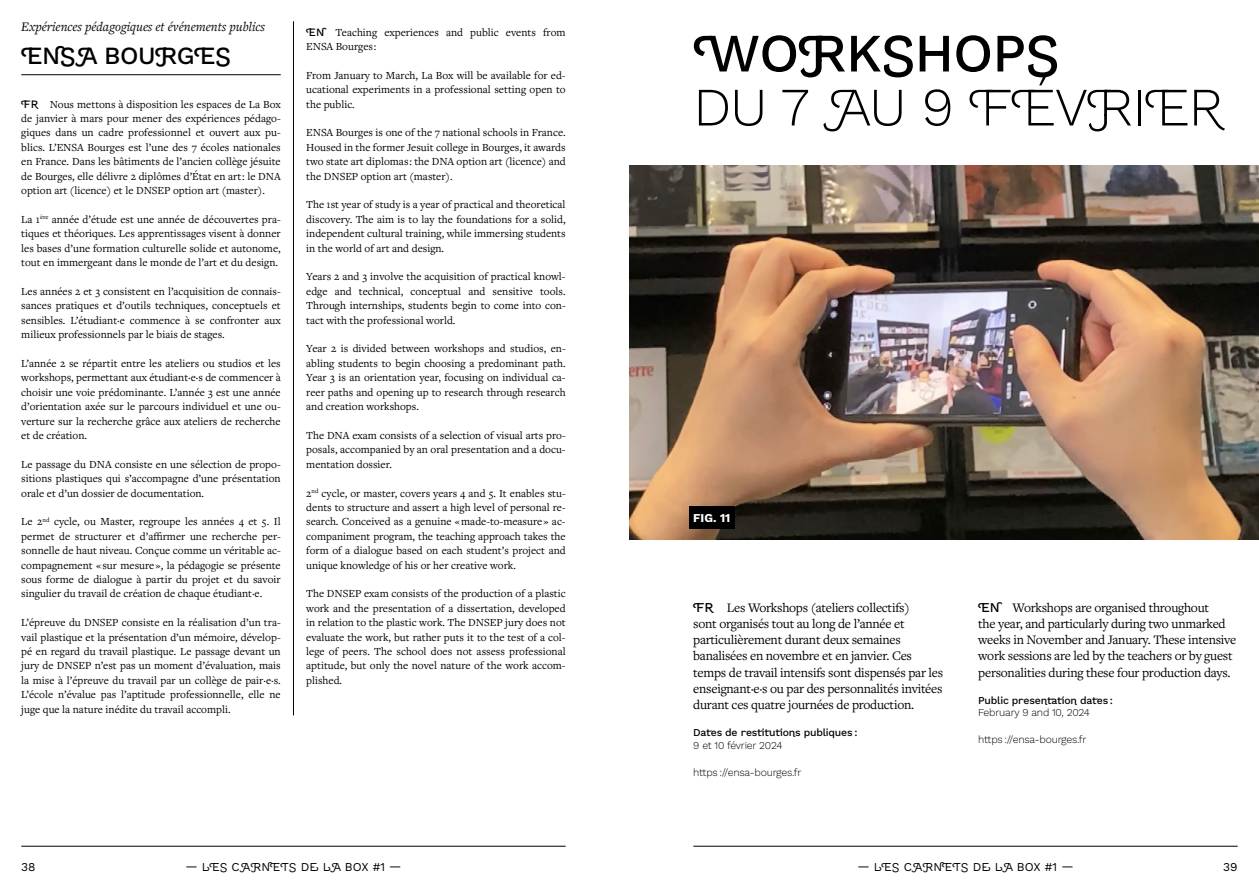
<style>
.page{position:relative;width:1259px;height:893px;background:#fff}
.page>*{position:absolute;margin:0;border:0;box-sizing:border-box;transform-origin:0 0}
.t1{font:300 54px "Work Sans";letter-spacing:.195em;color:#000}
.t2{font:500 54px "Work Sans";letter-spacing:-.02em;color:#000}
.t3{font:500 24.75px "Work Sans";letter-spacing:-.02em;color:#000}
.t4{font:13.5px/16.2px "Freight Text Pro";letter-spacing:-.02em;color:#000}
.t5{font:italic 13.5px "Freight Text Pro";color:#000}
.t6{font:12px "Work Sans";color:#000}
.t7{font:700 12px "Work Sans";color:#fff}
.t8{font:11.25px/14.4px "Freight Text Pro";color:#000;text-align:justify}
.t9{font:300 10.5px "Work Sans";letter-spacing:-.02em;color:#000}
.t10{font:500 10.5px "Work Sans";letter-spacing:-.02em;color:#000}
.s1{font-family:"Work Sans";font-weight:500}
</style>
<div class="page">
<img style="left:629px;top:165px;width:630px;height:375px">
<hr style="left:21px;top:74px;width:260px;height:1px;background:#000">
<hr style="left:293px;top:21px;width:1px;height:694px;background:#000">
<hr style="left:693px;top:846px;width:544px;height:1px;background:#000">
<hr style="left:21px;top:846px;width:545px;height:1px;background:#000">
<div style="left:689px;top:506px;width:45px;height:23px;background:#000"></div>
<p class="t5" style="left:21px;top:17px;width:245px">Expériences pédagogiques et événements publics</p>
<h2 class="t3" style="left:21px;top:37px;width:211px">ENSA BOURGES</h2>
<p class="t8" style="left:21px;top:96px;width:261px"><span class="s1">FR</span> Nous mettons à disposition les espaces de La Box de janvier à mars pour mener des expériences pédago&shy;giques dans un cadre professionnel et ouvert aux pu&shy;blics. L’ENSA Bourges est l’une des 7 écoles nationales en France. Dans les bâtiments de l’ancien collège jésuite de Bourges, elle délivre 2 diplômes d’État en art : le DNA option art (licence) et le DNSEP option art (master).</p>
<p class="t8" style="left:21px;top:212px;width:261px">La 1<sup>ère</sup> année d’étude est une année de découvertes pra&shy;tiques et théoriques. Les apprentissages visent à donner les bases d’une formation culturelle solide et autonome, tout en immergeant dans le monde de l’art et du design.</p>
<p class="t8" style="left:21px;top:284px;width:261px">Les années 2 et 3 consistent en l’acquisition de connais&shy;sances pratiques et d’outils techniques, conceptuels et sensibles. L’étudiant·e commence à se confronter aux milieux professionnels par le biais de stages.</p>
<p class="t8" style="left:21px;top:356px;width:261px;text-align:left">L’année 2 se répartit entre les ateliers ou studios et les workshops, permettant aux étudiant·e·s de commencer à choisir une voie prédominante. L’année 3 est une année d’orientation axée sur le parcours individuel et une ou&shy;verture sur la recherche grâce aux ateliers de recherche et de création.</p>
<p class="t8" style="left:21px;top:456px;width:261px">Le passage du DNA consiste en une sélection de propo&shy;sitions plastiques qui s’accompagne d’une présentation orale et d’un dossier de documentation.</p>
<p class="t8" style="left:21px;top:514px;width:261px">Le 2<sup>nd</sup> cycle, ou Master, regroupe les années 4 et 5. Il permet de structurer et d’affirmer une recherche per&shy;sonnelle de haut niveau. Conçue comme un véritable ac&shy;compagnement « sur mesure », la pédagogie se pré sente sous forme de dialogue à partir du projet et du savoir singulier du travail de cré ation de chaque étudiant·e.</p>
<p class="t8" style="left:21px;top:615px;width:261px">L’épreuve du DNSEP consiste en la réalisation d’un tra&shy;vail plastique et la pré sentation d’un mémoire, dévelop&shy;pé en regard du travail plastique. Le passage devant un jury de DNSEP n’est pas un moment d’évaluation, mais la mise à l’épreuve du travail par un collège de pair·e·s.<br>L’école n’évalue pas l’aptitude professionnelle, elle ne juge que la nature iné dite du travail accompli.</p>
<p class="t8" style="left:306px;top:24px;width:261px"><span class="s1">EN</span> Teaching experiences and public events from<br>ENSA Bourges :</p>
<p class="t8" style="left:306px;top:68px;width:261px">From January to March, La Box will be available for ed&shy;ucational experiments in a professional setting open to the public.</p>
<p class="t8" style="left:306px;top:125px;width:261px">ENSA Bourges is one of the 7 national schools in France.<br>Housed in the former Jesuit college in Bourges, it awards two state art diplomas : the DNA option art (licence) and the DNSEP option art (master).</p>
<p class="t8" style="left:306px;top:197px;width:261px">The 1st year of study is a year of practical and theoretical discovery. The aim is to lay the foundations for a solid, independent cultural training, while immersing students in the world of art and design.</p>
<p class="t8" style="left:306px;top:269px;width:261px">Years 2 and 3 involve the acquisition of practical knowl&shy;edge and technical, conceptual and sensitive tools.<br>Through internships, students begin to come into con&shy;tact with the professional world.</p>
<p class="t8" style="left:306px;top:341px;width:261px">Year 2 is divided between workshops and studios, en&shy;abling students to begin choosing a predominant path.<br>Year 3 is an orientation year, focusing on individual ca&shy;reer paths and opening up to research through research and creation workshops.</p>
<p class="t8" style="left:306px;top:428px;width:261px">The DNA exam consists of a selection of visual arts pro&shy;posals, accompanied by an oral presentation and a docu&shy;mentation dossier.</p>
<p class="t8" style="left:306px;top:485px;width:261px">2<sup>nd</sup> cycle, or master, covers years 4 and 5. It enables stu&shy;dents to structure and assert a high level of personal re&shy;search. Conceived as a genuine « made-to-measure » ac&shy;companiment program, the teaching approach takes the form of a dialogue based on each student’s project and unique knowledge of his or her creative work.</p>
<p class="t8" style="left:306px;top:586px;width:261px">The DNSEP exam consists of the production of a plastic work and the presentation of a dissertation, developed in relation to the plastic work. The DNSEP jury does not evaluate the work, but rather puts it to the test of a col&shy;lege of peers. The school does not assess professional aptitude, but only the novel nature of the work accom&shy;plished.</p>
<h1 class="t2" style="left:693px;top:12px;width:368px">WORKSHOPS</h1>
<h1 class="t1" style="left:693px;top:67px;width:531px">DU 7 AU 9 FÉVRIER</h1>
<p class="t7" style="left:693px;top:509px;width:39px">fig. 11</p>
<p class="t4" style="left:693px;top:599px;width:251px"><span class="s1">FR</span> Les Workshops (ateliers collectifs)<br>sont organisé s tout au long de l’année et particulièrement durant deux semaines banalisées en novembre et en janvier. Ces temps de travail intensifs sont dispensé s par les enseignant·e·s ou par des personnalité s invitées durant ces quatre journé es de production.</p>
<p class="t10" style="left:693px;top:724px;width:166px">Dates de restitutions publiques :</p>
<p class="t9" style="left:693px;top:737px;width:91px">9 et 10 février 2024</p>
<p class="t9" style="left:693px;top:764px;width:110px">https ://ensa-bourges.fr</p>
<p class="t4" style="left:978px;top:599px;width:260px"><span class="s1">EN</span> Workshops are organised throughout<br>the year, and particularly during two unmarked weeks in November and January. These intensive work sessions are led by the teachers or by guest personalities during these four production days.</p>
<p class="t10" style="left:978px;top:692px;width:136px">Public presentation dates :</p>
<p class="t9" style="left:978px;top:705px;width:113px">February 9 and 10, 2024</p>
<p class="t9" style="left:978px;top:732px;width:110px">https ://ensa-bourges.fr</p>
<p class="t6" style="left:21px;top:858px;width:16px">38</p>
<p class="t6" style="left:185px;top:858px;width:218px">— LES CARNETS DE LA BOX #1 —</p>
<p class="t6" style="left:857px;top:858px;width:218px">— LES CARNETS DE LA BOX #1 —</p>
<p class="t6" style="left:1223px;top:858px;width:16px">39</p>
</div>
